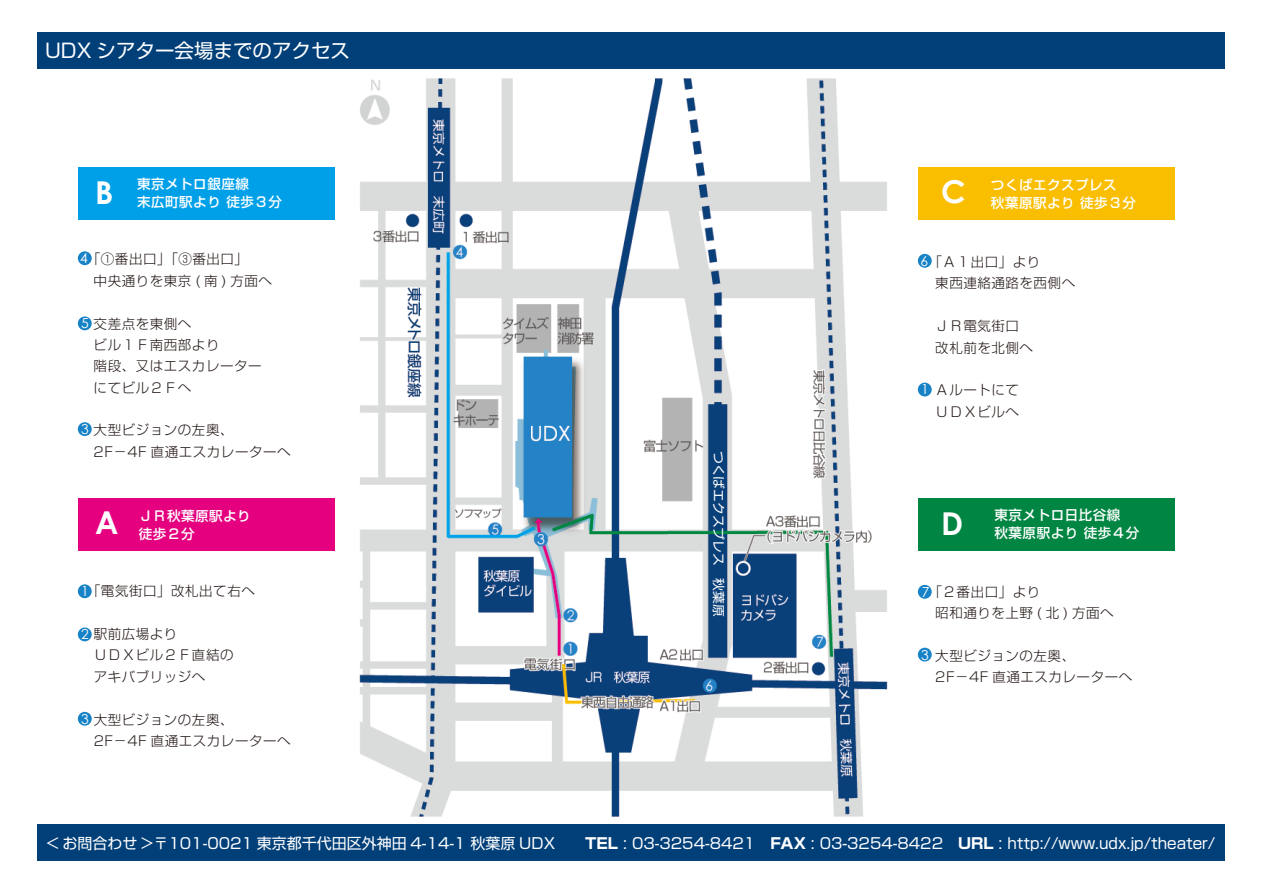
<style>
.page{position:relative;width:1263px;height:893px;background:#fff}
.page>*{position:absolute;margin:0;border:0;box-sizing:border-box;transform-origin:0 0}
.t1{font:700 31.5px "Century Gothic";color:#fff}
.t2{font:19.5px "Shin Go Pro";color:#fff}
.t3{font:15px "Shin Go Pro";color:#fff}
.t4{font:13.8px "Century Gothic";color:#fff}
.t5{font:300 13.5px/21.3px "Shin Go Pro";letter-spacing:.04em;color:#221815}
.t6{font:500 13.5px/18.3px "Shin Go Pro";letter-spacing:.04em;color:#fff}
.t7{font:12.75px "Shin Go Pro";color:#fff}
.s1{font-family:"Century Gothic";font-weight:400;font-size:13.8px;color:#fff}
.s2{font-weight:700}
</style>
<div class="page">
<img style="left:359px;top:78px;width:573px;height:739px">
<div style="left:78px;top:167px;width:257px;height:53px;background:#00a0e9"></div>
<div style="left:78px;top:251px;width:14px;height:14px;background:#1783c6;border-radius:50%"></div>
<div style="left:78px;top:316px;width:14px;height:14px;background:#1783c6;border-radius:50%"></div>
<div style="left:78px;top:422px;width:14px;height:14px;background:#1783c6;border-radius:50%"></div>
<div style="left:918px;top:167px;width:257px;height:53px;background:#fabe00"></div>
<div style="left:918px;top:254px;width:14px;height:14px;background:#1783c6;border-radius:50%"></div>
<div style="left:918px;top:383px;width:14px;height:13px;background:#1783c6;border-radius:50%"></div>
<div style="left:918px;top:498px;width:257px;height:53px;background:#008642"></div>
<div style="left:918px;top:585px;width:14px;height:14px;background:#1783c6;border-radius:50%"></div>
<div style="left:918px;top:648px;width:14px;height:13px;background:#1783c6;border-radius:50%"></div>
<div style="left:78px;top:498px;width:257px;height:53px;background:#e4007f"></div>
<div style="left:78px;top:584px;width:14px;height:14px;background:#1783c6;border-radius:50%"></div>
<div style="left:78px;top:627px;width:14px;height:14px;background:#1783c6;border-radius:50%"></div>
<div style="left:78px;top:712px;width:14px;height:14px;background:#1783c6;border-radius:50%"></div>
<svg style="left:535px;top:518px;width:7px;height:5px"></svg>
<div style="left:38px;top:32px;width:1187px;height:37px;background:#013f79"></div>
<div style="left:38px;top:824px;width:1187px;height:37px;background:#013f79"></div>
<p class="t2" style="left:45px;top:35px;width:306px">UDX シアター会場までのアクセス</p>
<p class="t1" style="left:95px;top:173px;width:20px">B</p>
<p class="t6" style="left:137px;top:173px;width:146px">東京メトロ銀座線<br>末広町駅より 徒歩３分</p>
<p class="t1" style="left:941px;top:172px;width:26px">C</p>
<p class="t6" style="left:991px;top:174px;width:146px">つくばエクスプレス<br>秋葉原駅より 徒歩３分</p>
<p class="t5" style="left:94px;top:247px;width:180px;text-indent:-13px"><span class="s1">4</span>「①番出口」「③番出口」<br>中央通りを東京 ( 南 ) 方面へ</p>
<p class="t5" style="left:94px;top:311px;width:169px;text-indent:-13px"><span class="s1">5</span> 交差点を東側へ<br>ビル１Ｆ南西部より<br>階段、又はエスカレーターにてビル２Ｆへ</p>
<p class="t5" style="left:94px;top:418px;width:198px">大型ビジョンの左奥、<br>2F－4F 直通エスカレーターへ</p>
<p class="t4" style="left:81px;top:421px;width:9px">3</p>
<p class="t1" style="left:95px;top:503px;width:25px">A</p>
<p class="t6" style="left:139px;top:505px;width:113px">ＪＲ秋葉原駅より徒歩２分</p>
<p class="t5" style="left:81px;top:579px;width:175px"><span class="s1">1</span>「電気街口」改札出て右へ</p>
<p class="t5" style="left:94px;top:622px;width:141px;text-indent:-13px"><span class="s1">2</span> 駅前広場より<br>ＵＤＸビル２Ｆ直結のアキバブリッジへ</p>
<p class="t5" style="left:94px;top:707px;width:198px;text-indent:-13px"><span class="s1">3</span> 大型ビジョンの左奥、<br>2F－4F 直通エスカレーターへ</p>
<p class="t7" style="left:729px;top:451px;width:167px;rotate:90deg">つくばエクスプレス　秋葉原</p>
<p class="t5" style="left:935px;top:250px;width:141px;text-indent:-15px"><span class="s1">6</span>「Ａ１出口」より<br>東西連絡通路を西側へ</p>
<p class="t5" style="left:935px;top:314px;width:99px">ＪＲ電気街口改札前を北側へ</p>
<p class="t5" style="left:935px;top:378px;width:85px">Ａルートにて<br>ＵＤＸビルへ</p>
<p class="t4" style="left:921px;top:381px;width:9px">1</p>
<p class="t1" style="left:941px;top:504px;width:24px">D</p>
<p class="t6" style="left:994px;top:504px;width:146px">東京メトロ日比谷線<br>秋葉原駅より 徒歩４分</p>
<p class="t5" style="left:935px;top:579px;width:180px;text-indent:-13px"><span class="s1">7</span>「２番出口」より<br>昭和通りを上野 ( 北 ) 方面へ</p>
<p class="t5" style="left:935px;top:643px;width:198px">大型ビジョンの左奥、<br>2F－4F 直通エスカレーターへ</p>
<p class="t4" style="left:921px;top:646px;width:9px">3</p>
<p class="t3" style="left:47px;top:831px;width:1170px">&lt; お問合わせ &gt;〒101-0021 東京都千代田区外神田 4-14-1 秋葉原 UDX　　<span class="s2">TEL</span> : 03-3254-8421　<span class="s2">FAX</span> : 03-3254-8422　<span class="s2">URL</span> : http://www.udx.jp/theater/</p>
</div>
